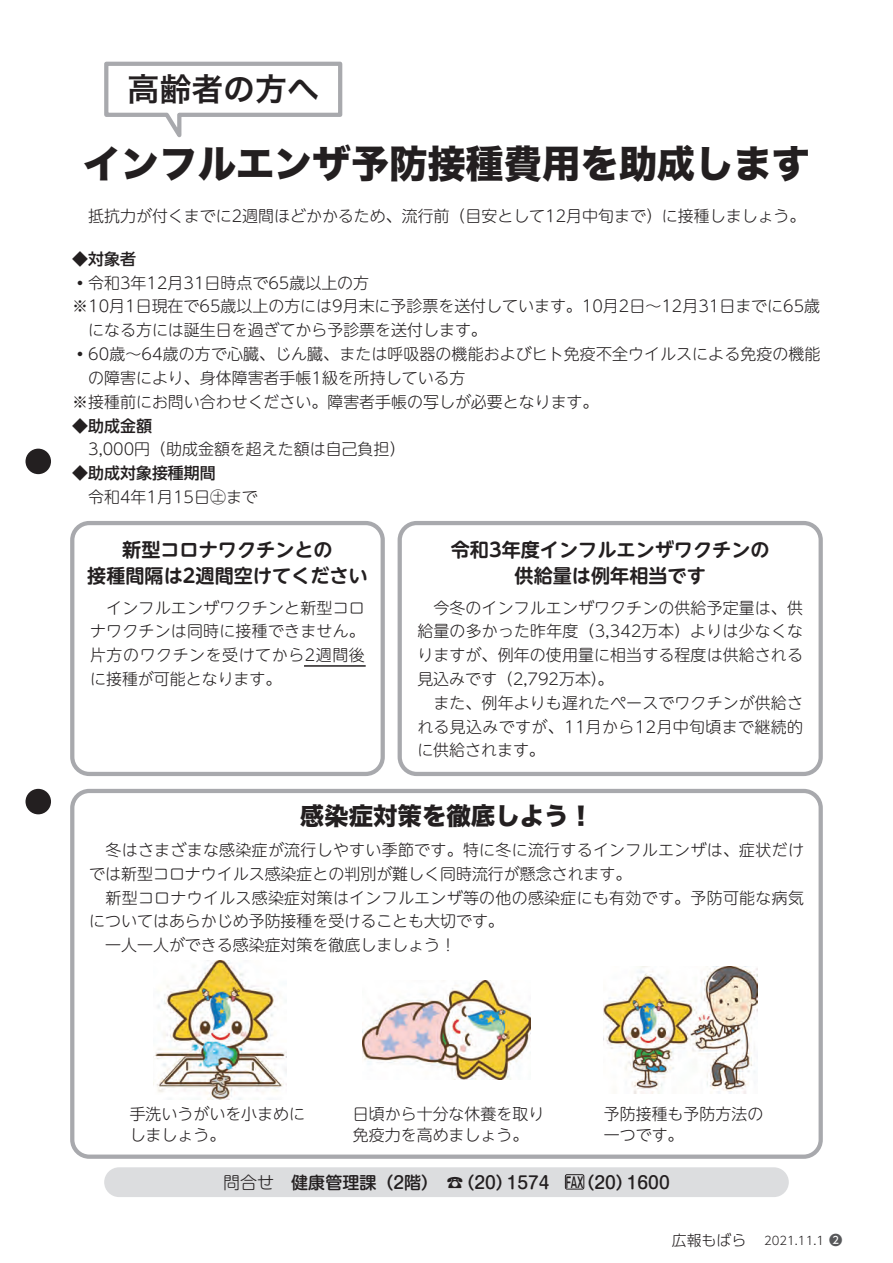
<style>
.page{position:relative;width:893px;height:1263px;background:#fff}
.page>*{position:absolute;margin:0;border:0;box-sizing:border-box;transform-origin:0 0}
.t1{font:38.25px "Hiragino Sans W8";color:#231f20}
.t2{font:31.95px "Hiragino Sans W6";color:#231f20}
.t3{font:24.45px "Hiragino Sans W8";color:#231f20}
.t4{font:700 19.2px/25.5px "UD Shin M Go Pro De";color:#231f20;text-align:center}
.t5{font:500 16.95px "Shin M Go Pro";color:#231f20}
.t6{font:300 16.95px "Shin M Go Pro";color:#231f20}
.t7{font:300 15.9px/23.9px "UD Shin M Go Pro";color:#231f20}
.t8{font:300 15.9px/23.9px "UD Shin M Go Pro";letter-spacing:.02em;color:#231f20}
.t9{font:300 14.85px "UD Shin Go Pro";color:#231f20}
.t10{font:700 14.7px "Gothic MB101 Pro De";color:#231f20;scale:.54 1}
.t11{font:500 13.35px "UD Shin Go Pro";color:#57585a}
.t12{font:300 11.7px "UD Shin Go Pro";color:#231f20}
.s1{font-family:"UD Shin Go NT Pro";font-weight:500}
</style>
<div class="page">
<div style="left:104px;top:1167px;width:685px;height:30px;background:#dcdddf;border-radius:15px"></div>
<hr style="left:304px;top:665px;width:62px;height:2px;background:#231f20">
<div style="left:70px;top:789px;width:753px;height:370px;border:4px solid #a8a9ad;border-radius:17px"></div>
<div style="left:398px;top:521px;width:425px;height:255px;border:4px solid #a8a9ad;border-radius:17px"></div>
<div style="left:70px;top:521px;width:315px;height:255px;border:4px solid #a8a9ad;border-radius:17px"></div>
<svg style="left:104px;top:61px;width:239px;height:77px"></svg>
<img style="left:363px;top:980px;width:167px;height:100px">
<img style="left:153px;top:960px;width:134px;height:140px">
<img style="left:604px;top:967px;width:154px;height:126px">
<div style="left:565px;top:1174px;width:19px;height:15px;border:1px solid #231f20;border-radius:2px"></div>
<div style="left:26px;top:789px;width:25px;height:25px;background:#231f20;border-radius:50%"></div>
<div style="left:26px;top:449px;width:25px;height:25px;background:#231f20;border-radius:50%"></div>
<p class="t2" style="left:128px;top:60px;width:193px">高齢者の方へ</p>
<p class="t1" style="left:83px;top:143px;width:729px">インフルエンザ予防接種費用を助成します</p>
<p class="t7" style="left:72px;top:204px;width:735px">　抵抗力が付くまでに2週間ほどかかるため、流行前（目安として12月中旬まで）に接種しましょう。</p>
<p class="t7" style="left:72px;top:246px;width:750px"><span class="s1">◆対象者<br></span>・令和3年12月31日時点で65歳以上の方<br>※10月1日現在で65歳以上の方には9月末に予診票を送付しています。10月2日～12月31日までに65歳　になる方には誕生日を過ぎてから予診票を送付します。<br>・60歳～64歳の方で心臓、じん臓、または呼吸器の機能およびヒト免疫不全ウイルスによる免疫の機能　の障害により、身体障害者手帳1級を所持している方<br>※接種前にお問い合わせください。障害者手帳の写しが必要となります。</p>
<p class="t7" style="left:72px;top:413px;width:335px"><span class="s1">◆助成金額<br></span>　3,000円（助成金額を超えた額は自己負担(</p>
<p class="t7" style="left:72px;top:460px;width:187px"><span class="s1">◆助成対象接種期間<br></span>　令和4年1月15日㊏まで</p>
<p class="t4" style="left:87px;top:536px;width:282px">新型コロナワクチンとの<br>接種間隔は2週間空けてください</p>
<p class="t7" style="left:90px;top:595px;width:276px;text-align:justify">　インフルエンザワクチンと新型コロナワクチンは同時に接種できません。片方のワクチンを受けてから2週間後に接種が可能となります。</p>
<p class="t4" style="left:451px;top:536px;width:320px">令和3年度インフルエンザワクチンの供給量は例年相当です</p>
<p class="t7" style="left:417px;top:595px;width:387px">　今冬のインフルエンザワクチンの供給予定量は、供給量の多かった昨年度（3,342万本）よりは少なくなりますが、例年の使用量に相当する程度は供給される見込みです（2,792万本。(<br>　また、例年よりも遅れたペースでワクチンが供給される見込みですが、11月から12月中旬頃まで継続的に供給されます。</p>
<p class="t3" style="left:300px;top:802px;width:295px">感染症対策を徹底しよう!</p>
<p class="t8" style="left:89px;top:837px;width:716px">　冬はさまざまな感染症が流行しやすい季節です。特に冬に流行するインフルエンザは、症状だけでは新型コロナウイルス感染症との判別が難しく同時流行が懸念されます。<br>　新型コロナウイルス感染症対策はインフルエンザ等の他の感染症にも有効です。予防可能な病気についてはあらかじめ予防接種を受けることも大切です。<br>　一人一人ができる感染症対策を徹底しましょう!</p>
<p class="t7" style="left:130px;top:1102px;width:177px;line-height:21.3px">手洗いうがいを小まめにしましょう。</p>
<p class="t7" style="left:353px;top:1102px;width:193px;line-height:21.3px">日頃から十分な休養を取り免疫力を高めましょう。</p>
<p class="t7" style="left:604px;top:1102px;width:161px;line-height:21.3px">予防接種も予防方法の一つです。</p>
<p class="t6" style="left:223px;top:1168px;width:53px">問合せ</p>
<p class="t5" style="left:291px;top:1168px;width:223px">健康管理課（2階） ☎（20）</p>
<p class="t5" style="left:507px;top:1168px;width:44px">1574</p>
<p class="t5" style="left:577px;top:1168px;width:57px">)20(</p>
<p class="t5" style="left:627px;top:1168px;width:44px">1600</p>
<p class="t10" style="left:566px;top:1170px;width:34px">FAX</p>
<p class="t9" style="left:672px;top:1228px;width:76px">広報もばら</p>
<p class="t12" style="left:764px;top:1231px;width:62px">2021.11.1</p>
<p class="t11" style="left:829px;top:1229px;width:15px">2</p>
</div>
